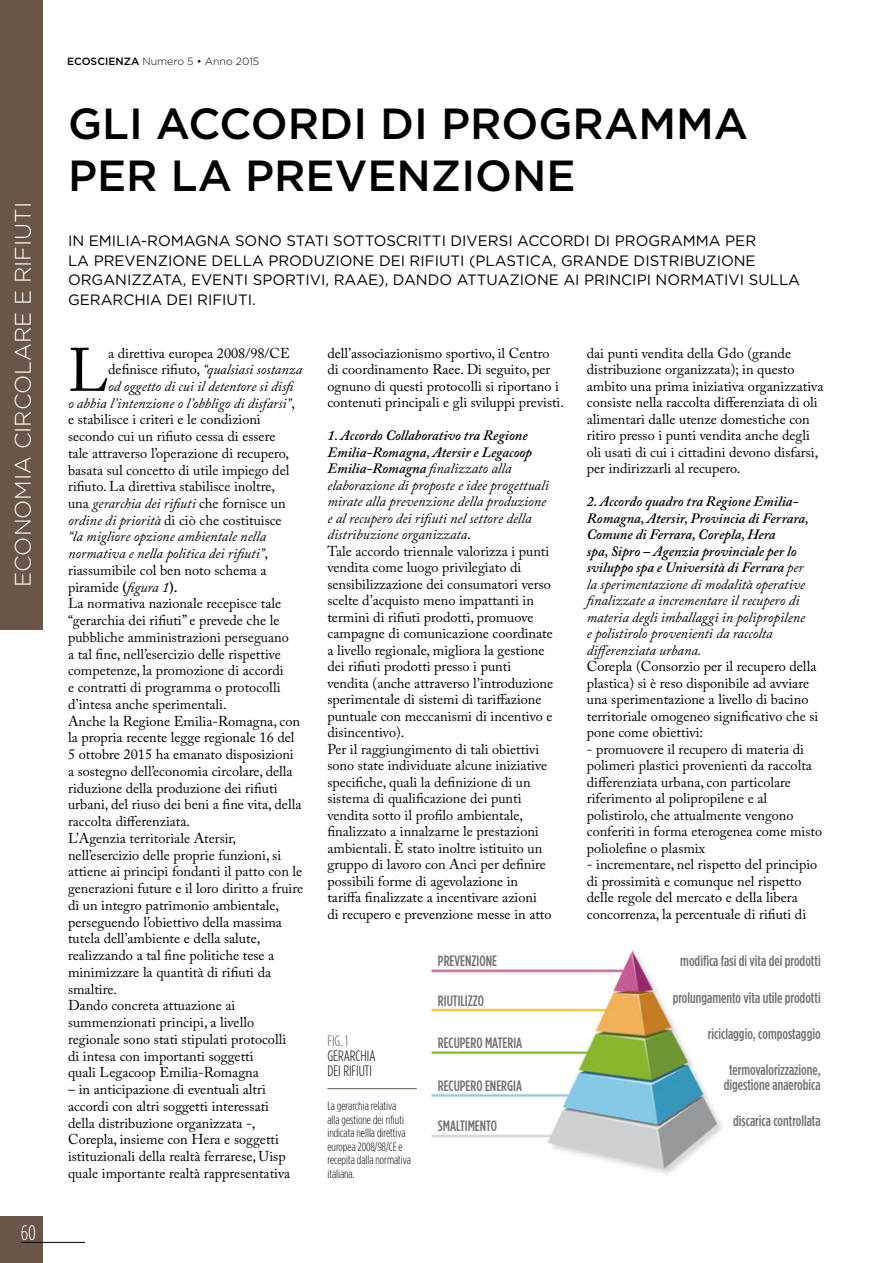
<style>
.page{position:relative;width:893px;height:1263px;background:#fff}
.page>*{position:absolute;margin:0;border:0;box-sizing:border-box;transform-origin:0 0}
.t1{font:60.6px "Adobe Caslon Pro";color:#000}
.t2{font:500 43.5px/52.5px "Gotham HTF";color:#000}
.t3{font:300 22.5px "Gotham HTF";color:#fff}
.t4{font:300 condensed 21px "Gotham HTF";color:#fff}
.t5{font:15px/19.5px "Gotham HTF";color:#000}
.t6{font:500 condensed 15px/15px "Gotham HTF";color:#707172;text-align:center}
.t7{font:300 15px/15px "Gotham Condensed";color:#000}
.t8{font:300 15px "Gotham Condensed";color:#6a5648}
.t9{font:14.25px/16.5px "Adobe Caslon Pro";color:#000}
.t10{font:italic 14.25px/16.5px "Adobe Caslon Pro";color:#000}
.t11{font:300 condensed 12px/13.5px "Gotham HTF";color:#000}
.t12{font:300 10.5px "Gotham HTF";color:#000}
.s1{font-weight:500}
.s2{font-style:normal}
.s3{font-style:italic}
.s4{font-weight:600}
.s5{font-weight:600;font-style:italic}
</style>
<div class="page">
<div style="left:0;top:1216px;width:43px;height:47px;background:#6a5648"></div>
<hr style="left:21px;top:1242px;width:64px;height:1px;background:#000">
<div style="left:0;top:0;width:43px;height:629px;background:#6a5648"></div>
<hr style="left:327px;top:1088px;width:90px;height:1px;background:#6a5648">
<img style="left:430px;top:950px;width:292px;height:224px">
<h3 class="t3" style="left:11px;top:587px;width:386px;rotate:-90deg">ECONOMIA CIRCOLARE E RIFIUTI</h3>
<h3 class="t4" style="left:21px;top:1221px;width:17px">60</h3>
<p class="t12" style="left:67px;top:56px;width:194px"><span class="s1">ECOSCIENZA</span> Numero 5 • Anno 2015</p>
<h2 class="t2" style="left:68px;top:96px;width:682px">GLI ACCORDI DI PROGRAMMA<br>PER LA PREVENZIONE</h2>
<p class="t5" style="left:68px;top:231px;width:734px">IN EMILIA-ROMAGNA SONO STATI SOTTOSCRITTI DIVERSI ACCORDI DI PROGRAMMA PER<br>LA PREVENZIONE DELLA PRODUZIONE DEI RIFIUTI (PLASTICA, GRANDE DISTRIBUZIONE ORGANIZZATA, EVENTI SPORTIVI, RAAE), DANDO ATTUAZIONE AI PRINCIPI NORMATIVI SULLA GERARCHIA DEI RIFIUTI.</p>
<h1 class="t1" style="left:68px;top:334px;width:42px">L</h1>
<p class="t9" style="left:108px;top:345px;width:183px">a direttiva europea 2008/98/CE</p>
<p class="t10" style="left:108px;top:361px;width:196px"><span class="s2">definisce rifiuto,</span> “qualsiasi sostanza</p>
<p class="t10" style="left:108px;top:378px;width:191px">od oggetto di cui il detentore si disfi</p>
<p class="t10" style="left:68px;top:394px;width:229px">o abbia l’intenzione o l’obbligo di disfarsi”<span class="s2">,</span></p>
<p class="t9" style="left:68px;top:411px;width:194px">e stabilisce i criteri e le condizioni</p>
<p class="t9" style="left:68px;top:428px;width:209px">secondo cui un rifiuto cessa di essere</p>
<p class="t9" style="left:68px;top:445px;width:223px">tale attraverso l’operazione di recupero,</p>
<p class="t9" style="left:68px;top:461px;width:223px">basata sul concetto di utile impiego del</p>
<p class="t9" style="left:68px;top:478px;width:209px">rifiuto. La direttiva stabilisce inoltre,</p>
<p class="t10" style="left:68px;top:495px;width:219px"><span class="s2">una</span> gerarchia dei rifiuti <span class="s2">che fornisce un</span></p>
<p class="t9" style="left:68px;top:512px;width:215px"><span class="s3">ordine di priorità</span> di ciò che costituisce</p>
<p class="t10" style="left:68px;top:528px;width:200px">“la migliore opzione ambientale nella</p>
<p class="t10" style="left:68px;top:545px;width:202px">normativa e nella politica dei rifiuti”<span class="s2">,</span></p>
<p class="t9" style="left:68px;top:562px;width:200px">riassumibile col ben noto schema a</p>
<p class="t9" style="left:68px;top:578px;width:111px">piramide <span class="s4">(</span><span class="s3">figura 1</span><span class="s4">).</span></p>
<p class="t9" style="left:68px;top:595px;width:215px">La normativa nazionale recepisce tale</p>
<p class="t9" style="left:68px;top:612px;width:213px">“gerarchia dei rifiuti” e prevede che le</p>
<p class="t9" style="left:68px;top:629px;width:222px">pubbliche amministrazioni perseguano</p>
<p class="t9" style="left:68px;top:645px;width:214px">a tal fine, nell’esercizio delle rispettive</p>
<p class="t9" style="left:68px;top:662px;width:217px">competenze, la promozione di accordi</p>
<p class="t9" style="left:68px;top:679px;width:214px">e contratti di programma o protocolli</p>
<p class="t9" style="left:68px;top:696px;width:160px">d’intesa anche sperimentali.</p>
<p class="t9" style="left:68px;top:712px;width:233px">Anche la Regione Emilia-Romagna, con</p>
<p class="t9" style="left:68px;top:729px;width:228px">la propria recente legge regionale 16 del</p>
<p class="t9" style="left:68px;top:746px;width:227px">5 ottobre 2015 ha emanato disposizioni</p>
<p class="t9" style="left:68px;top:763px;width:226px">a sostegno dell’economia circolare, della</p>
<p class="t9" style="left:68px;top:779px;width:211px">riduzione della produzione dei rifiuti</p>
<p class="t9" style="left:68px;top:796px;width:235px">urbani, del riuso dei beni a fine vita, della</p>
<p class="t9" style="left:68px;top:813px;width:124px">raccolta differenziata.</p>
<p class="t9" style="left:68px;top:830px;width:170px">L’Agenzia territoriale Atersir,</p>
<p class="t9" style="left:68px;top:846px;width:215px">nell’esercizio delle proprie funzioni, si</p>
<p class="t9" style="left:68px;top:863px;width:236px">attiene ai principi fondanti il patto con le</p>
<p class="t9" style="left:68px;top:880px;width:237px">generazioni future e il loro diritto a fruire</p>
<p class="t9" style="left:68px;top:897px;width:213px">di un integro patrimonio ambientale,</p>
<p class="t9" style="left:68px;top:913px;width:216px">perseguendo l’obiettivo della massima</p>
<p class="t9" style="left:68px;top:930px;width:194px">tutela dell’ambiente e della salute,</p>
<p class="t9" style="left:68px;top:947px;width:208px">realizzando a tal fine politiche tese a</p>
<p class="t9" style="left:68px;top:964px;width:205px">minimizzare la quantità di rifiuti da</p>
<p class="t9" style="left:68px;top:980px;width:50px">smaltire.</p>
<p class="t9" style="left:68px;top:997px;width:169px">Dando concreta attuazione ai</p>
<p class="t9" style="left:68px;top:1014px;width:188px">summenzionati principi, a livello</p>
<p class="t9" style="left:68px;top:1031px;width:220px">regionale sono stati stipulati protocolli</p>
<p class="t9" style="left:68px;top:1047px;width:187px">di intesa con importanti soggetti</p>
<p class="t9" style="left:68px;top:1064px;width:192px">quali Legacoop Emilia-Romagna</p>
<p class="t9" style="left:68px;top:1081px;width:224px">– in anticipazione di eventuali altri accordi con altri soggetti interessati della distribuzione organizzata -, Corepla, insieme con Hera e soggetti istituzionali della realtà ferrarese, Uisp quale importante realtà rappresentativa</p>
<p class="t9" style="left:327px;top:345px;width:238px">dell’associazionismo sportivo, il Centro di coordinamento Raee. Di seguito, per ognuno di questi protocolli si riportano i contenuti principali e gli sviluppi previsti.</p>
<p class="t9" style="left:327px;top:427px;width:227px"><span class="s5">1. Accordo Collaborativo tra Regione Emilia-Romagna, Atersir e Legacoop Emilia-Romagna</span> <span class="s3">finalizzato alla elaborazione di proposte e idee progettuali mirate alla prevenzione della produzione e al recupero dei rifiuti nel settore della distribuzione organizzata</span><span class="s5">.<br></span>Tale accordo triennale valorizza i punti vendita come luogo privilegiato di sensibilizzazione dei consumatori verso scelte d’acquisto meno impattanti in termini di rifiuti prodotti, promuove campagne di comunicazione coordinate a livello regionale, migliora la gestione dei rifiuti prodotti presso i punti vendita (anche attraverso l’introduzione sperimentale di sistemi di tariffazione puntuale con meccanismi di incentivo e disincentivo).<br>Per il raggiungimento di tali obiettivi sono state individuate alcune iniziative specifiche, quali la definizione di un sistema di qualificazione dei punti vendita sotto il profilo ambientale, finalizzato a innalzarne le prestazioni ambientali. È stato inoltre istituito un gruppo di lavoro con Anci per definire possibili forme di agevolazione in tariffa finalizzate a incentivare azioni<br>di recupero e prevenzione messe in atto</p>
<p class="t9" style="left:587px;top:345px;width:238px">dai punti vendita della Gdo (grande distribuzione organizzata); in questo ambito una prima iniziativa organizzativa consiste nella raccolta differenziata di oli alimentari dalle utenze domestiche con ritiro presso i punti vendita anche degli oli usati di cui i cittadini devono disfarsi, per indirizzarli al recupero.</p>
<p class="t10" style="left:587px;top:493px;width:223px"><span class="s4">2. Accordo quadro tra Regione Emilia-Romagna, Atersir, Provincia di Ferrara, Comune di Ferrara, Corepla, Hera<br>spa, Sipro – Agenzia provinciale per lo sviluppo spa e Università di Ferrara</span> per la sperimentazione di modalità operative finalizzate a incrementare il recupero di materia degli imballaggi in polipropilene e polistirolo provenienti da raccolta differenziata urbana.</p>
<p class="t9" style="left:587px;top:658px;width:233px">Corepla (Consorzio per il recupero della plastica) si è reso disponibile ad avviare una sperimentazione a livello di bacino territoriale omogeneo significativo che si pone come obiettivi:</p>
<p class="t9" style="left:587px;top:741px;width:237px">- promuovere il recupero di materia di polimeri plastici provenienti da raccolta differenziata urbana, con particolare riferimento al polipropilene e al polistirolo, che attualmente vengono conferiti in forma eterogenea come misto poliolefine o plasmix</p>
<p class="t9" style="left:587px;top:856px;width:232px">- incrementare, nel rispetto del principio di prossimità e comunque nel rispetto delle regole del mercato e della libera concorrenza, la percentuale di rifiuti di</p>
<p class="t8" style="left:327px;top:1032px;width:22px">FIG. 1</p>
<p class="t7" style="left:327px;top:1048px;width:50px">GERARCHIA<br>DEI RIFIUTI</p>
<p class="t11" style="left:327px;top:1099px;width:85px">La gerarchia relativa alla gestione dei rifiuti indicata nellla direttiva europea 2008/98/CE e recepita dalla normativa italiana.</p>
<p class="t6" style="left:438px;top:953px;width:61px">PREVENZIONE</p>
<p class="t6" style="left:680px;top:953px;width:142px">modifica fasi di vita dei prodotti</p>
<p class="t6" style="left:673px;top:989px;width:149px">prolungamento vita utile prodotti</p>
<p class="t6" style="left:708px;top:1026px;width:114px">riciclaggio, compostaggio</p>
<p class="t6" style="left:724px;top:1062px;width:98px">termovalorizzazione, digestione anaerobica</p>
<p class="t6" style="left:733px;top:1113px;width:89px">discarica controllata</p>
<p class="t6" style="left:438px;top:993px;width:47px">RIUTILIZZO</p>
<p class="t6" style="left:438px;top:1035px;width:86px">RECUPERO MATERIA</p>
<p class="t6" style="left:438px;top:1078px;width:86px">RECUPERO ENERGIA</p>
<p class="t6" style="left:438px;top:1118px;width:60px">SMALTIMENTO</p>
</div>
